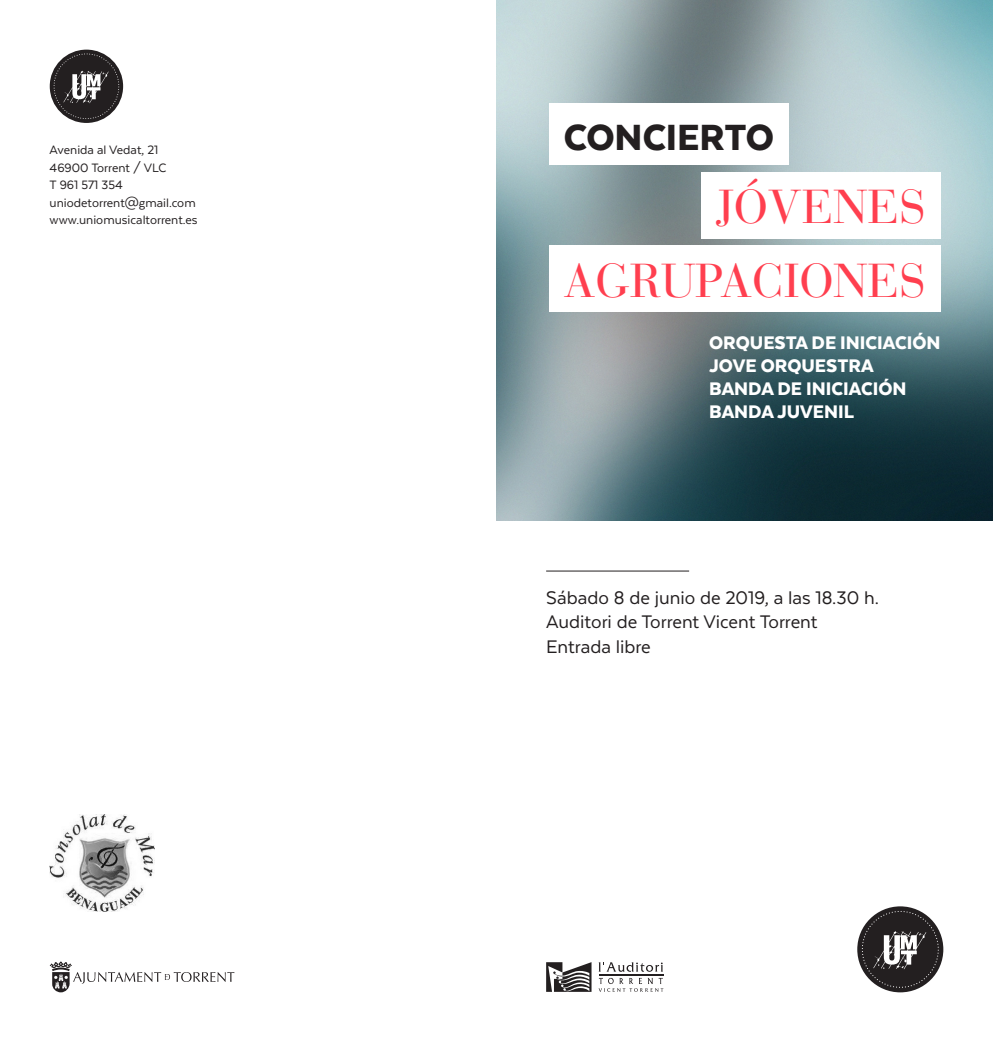
<style>
.page{position:relative;width:993px;height:1042px;background:#fff}
.page>*{position:absolute;margin:0;border:0;box-sizing:border-box;transform-origin:0 0}
.t1{font:47.25px "Bauer Bodoni LT";color:#ff3f4f}
.t2{font:900 42px "Texta";color:#231f20}
.t3{font:21px "Texta";color:#231f20}
.t4{font:900 21px "Texta";color:#fff}
.t5{font:14px "Texta";color:#231f20}
</style>
<div class="page">
<div style="left:857px;top:906px;width:86px;height:86px;background:#231f20;border-radius:50%"></div>
<svg style="left:861px;top:911px;width:77px;height:77px"></svg>
<div style="left:50px;top:50px;width:73px;height:73px;background:#231f20;border-radius:50%"></div>
<svg style="left:54px;top:53px;width:65px;height:66px"></svg>
<img style="left:496px;top:0;width:496px;height:521px">
<div style="left:548px;top:103px;width:240px;height:62px;background:#fff"></div>
<div style="left:700px;top:172px;width:240px;height:66px;background:#fff"></div>
<div style="left:548px;top:246px;width:392px;height:66px;background:#fff"></div>
<hr style="left:546px;top:570px;width:143px;height:1px;background:#231f20">
<svg style="left:50px;top:961px;width:184px;height:31px"></svg>
<svg style="left:546px;top:962px;width:45px;height:30px"></svg>
<svg style="left:598px;top:962px;width:64px;height:10px"></svg>
<hr style="left:598px;top:974px;width:65px;height:1px;background:#231f20">
<svg style="left:598px;top:978px;width:65px;height:14px"></svg>
<img style="left:50px;top:815px;width:104px;height:97px">
<p class="t5" style="left:50px;top:143px;width:110px">Avenida al Vedat, 21</p>
<p class="t5" style="left:50px;top:160px;width:118px">46900 Torrent / VLC</p>
<p class="t5" style="left:50px;top:178px;width:75px">T 961 571 354</p>
<p class="t5" style="left:50px;top:195px;width:147px">uniodetorrent@gmail.com</p>
<p class="t5" style="left:50px;top:213px;width:149px">www.uniomusicaltorrent.es</p>
<p class="t2" style="left:563px;top:115px;width:211px">CONCIERTO</p>
<p class="t1" style="left:715px;top:179px;width:212px">JÓVENES</p>
<p class="t1" style="left:563px;top:252px;width:363px">AGRUPACIONES</p>
<p class="t4" style="left:709px;top:332px;width:233px">ORQUESTA DE INICIACIÓN</p>
<p class="t4" style="left:709px;top:355px;width:166px">JOVE ORQUESTRA</p>
<p class="t4" style="left:709px;top:377px;width:199px">BANDA DE INICIACIÓN</p>
<p class="t4" style="left:709px;top:400px;width:146px">BANDA JUVENIL</p>
<p class="t3" style="left:546px;top:587px;width:334px">Sábado 8 de junio de 2019, a las 18.30 h.</p>
<p class="t3" style="left:546px;top:611px;width:273px">Auditori de Torrent Vicent Torrent</p>
<p class="t3" style="left:546px;top:636px;width:106px">Entrada libre</p>
</div>
